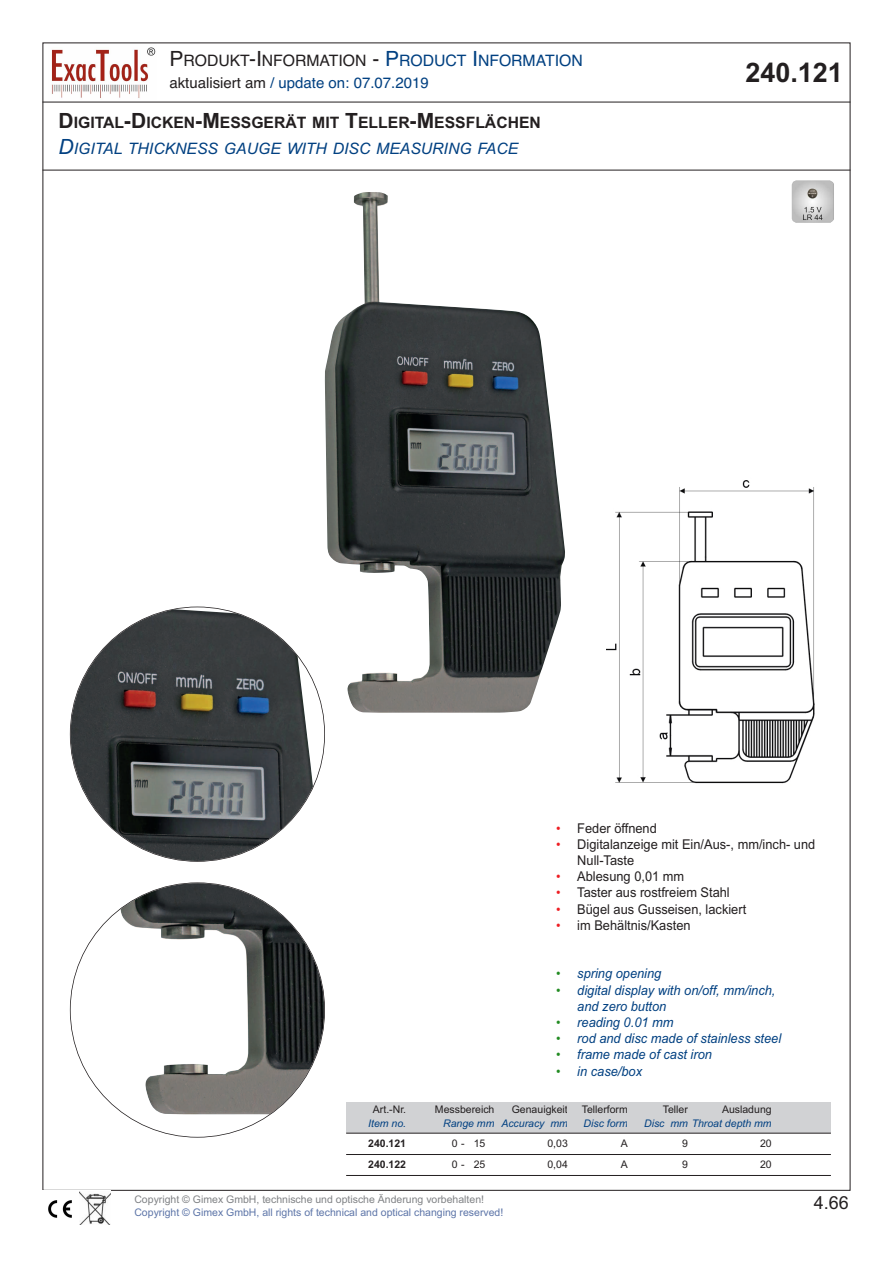
<style>
.page{position:relative;width:893px;height:1263px;background:#fff}
.page>*{position:absolute;margin:0;border:0;box-sizing:border-box;transform-origin:0 0}
.t1{font:700 27px "Arial";color:#231f20}
.t2{font:18px "Arial";color:#231f20}
.t3{font:italic 15.75px/25.2px "Arial";color:#014081}
.t4{font:15.75px "Helvetica";color:#231f20}
.t5{font:15px "Helvetica";color:#014081}
.t6{font:13.5px/16.2px "Arial";color:#231f20;scale:.95 1}
.t7{font:italic 13.5px/16.2px "Arial";color:#014081;scale:.95 1}
.t8{font:10.5px "Arial";color:#231f20}
.t9{font:10.5px "Arial";color:#5d75a8}
.t10{font:10.5px "Arial";color:#808285}
.t11{font:italic 10.5px "Arial";color:#014081}
.t12{font:700 10.5px "Arial";color:#231f20}
.s1{font-size:21px}
.s2{font-size:21px;color:#014081}
.s3{color:#014081}
.s4{color:#231f20}
.s5{font-weight:700;font-style:normal;font-size:21px;color:#231f20}
.s6{font-weight:700;font-style:normal;color:#231f20}
.s7{color:#ee1d23}
.s8{font-style:normal;color:#228b22}
</style>
<div class="page">
<img style="left:49px;top:1200px;width:22px;height:18px">
<img style="left:79px;top:1191px;width:32px;height:34px">
<hr style="left:43px;top:102px;width:807px;height:1px;background:#231f20">
<hr style="left:43px;top:170px;width:807px;height:1px;background:#231f20">
<img style="left:51px;top:47px;width:105px;height:52px">
<img style="left:792px;top:180px;width:42px;height:43px">
<img style="left:325px;top:192px;width:240px;height:521px">
<img style="left:71px;top:609px;width:242px;height:252px">
<img style="left:120px;top:885px;width:204px;height:229px">
<img style="left:606px;top:480px;width:209px;height:304px">
<div style="left:346px;top:1102px;width:60px;height:31px;background:#d1d2d4"></div>
<div style="left:406px;top:1102px;width:88px;height:31px;background:#d1d2d4"></div>
<div style="left:494px;top:1102px;width:74px;height:31px;background:#d1d2d4"></div>
<div style="left:568px;top:1102px;width:60px;height:31px;background:#d1d2d4"></div>
<div style="left:628px;top:1102px;width:60px;height:31px;background:#d1d2d4"></div>
<div style="left:688px;top:1102px;width:84px;height:31px;background:#d1d2d4"></div>
<div style="left:772px;top:1102px;width:59px;height:31px;background:#d1d2d4"></div>
<hr style="left:346px;top:1133px;width:485px;height:1px;background:#231f20">
<hr style="left:346px;top:1154px;width:485px;height:1px;background:#231f20">
<hr style="left:346px;top:1175px;width:485px;height:1px;background:#231f20">
<p class="t4" style="left:169px;top:48px;width:415px"><span class="s1">P</span>RODUKT<span class="s1">-I</span>NFORMATION <span class="s1">-</span> <span class="s2">P</span><span class="s3">RODUCT</span> <span class="s2">I</span><span class="s3">NFORMATION</span></p>
<p class="t5" style="left:169px;top:71px;width:261px"><span class="s4">aktualisiert am</span> / update on: 07.07.2019</p>
<p class="t3" style="left:59px;top:111px;width:484px"><span class="s5">D</span><span class="s6">IGITAL</span><span class="s5">-D</span><span class="s6">ICKEN</span><span class="s5">-M</span><span class="s6">ESSGERÄT MIT</span> <span class="s5">T</span><span class="s6">ELLER</span><span class="s5">-M</span><span class="s6">ESSFLÄCHEN<br></span><span class="s1">D</span>IGITAL THICKNESS GAUGE WITH DISC MEASURING FACE</p>
<h1 class="t1" style="left:745px;top:55px;width:99px">240.121</h1>
<p class="t8" style="left:373px;top:1103px;width:35px">Art.-Nr.</p>
<p class="t11" style="left:368px;top:1117px;width:39px">Item no.</p>
<p class="t6" style="left:556px;top:820px;width:108px"><span class="s7">•</span> Feder öffnend</p>
<p class="t6" style="left:577px;top:836px;width:252px;text-indent:-21px"><span class="s7">•</span> Digitalanzeige mit Ein/Aus-, mm/inch- und<br>Null-Taste</p>
<p class="t6" style="left:556px;top:868px;width:136px"><span class="s7">•</span> Ablesung 0,01 mm</p>
<p class="t6" style="left:556px;top:885px;width:184px"><span class="s7">•</span> Taster aus rostfreiem Stahl</p>
<p class="t6" style="left:556px;top:901px;width:202px"><span class="s7">•</span> Bügel aus Gusseisen, lackiert</p>
<p class="t6" style="left:556px;top:917px;width:143px"><span class="s7">•</span> im Behältnis/Kasten</p>
<p class="t7" style="left:556px;top:966px;width:112px"><span class="s8">•</span> spring opening</p>
<p class="t7" style="left:577px;top:982px;width:210px;text-indent:-21px"><span class="s8">•</span> digital display with on/off, mm/inch, and zero button</p>
<p class="t7" style="left:556px;top:1014px;width:125px"><span class="s8">•</span> reading 0.01 mm</p>
<p class="t7" style="left:556px;top:1030px;width:238px"><span class="s8">•</span> rod and disc made of stainless steel</p>
<p class="t7" style="left:556px;top:1047px;width:166px"><span class="s8">•</span> frame made of cast iron</p>
<p class="t7" style="left:556px;top:1063px;width:92px"><span class="s8">•</span> in case/box</p>
<p class="t8" style="left:512px;top:1103px;width:58px">Genauigkeit</p>
<p class="t11" style="left:501px;top:1117px;width:68px">Accuracy mm</p>
<p class="t8" style="left:435px;top:1103px;width:61px">Messbereich</p>
<p class="t11" style="left:443px;top:1117px;width:53px">Range mm</p>
<p class="t8" style="left:582px;top:1103px;width:48px">Tellerform</p>
<p class="t11" style="left:583px;top:1117px;width:46px">Disc form</p>
<p class="t8" style="left:663px;top:1103px;width:27px">Teller</p>
<p class="t11" style="left:644px;top:1117px;width:129px">Disc mm Throat depth mm</p>
<p class="t8" style="left:722px;top:1103px;width:51px">Ausladung</p>
<p class="t12" style="left:368px;top:1136px;width:39px">240.121</p>
<p class="t8" style="left:452px;top:1136px;width:35px">0 - 15</p>
<p class="t8" style="left:547px;top:1136px;width:22px">0,03</p>
<p class="t8" style="left:621px;top:1136px;width:9px">A</p>
<p class="t8" style="left:682px;top:1136px;width:7px">9</p>
<p class="t8" style="left:760px;top:1136px;width:13px">20</p>
<p class="t12" style="left:368px;top:1157px;width:39px">240.122</p>
<p class="t8" style="left:452px;top:1157px;width:35px">0 - 25</p>
<p class="t8" style="left:547px;top:1157px;width:22px">0,04</p>
<p class="t8" style="left:621px;top:1157px;width:9px">A</p>
<p class="t8" style="left:682px;top:1157px;width:7px">9</p>
<p class="t8" style="left:760px;top:1157px;width:13px">20</p>
<p class="t10" style="left:134px;top:1193px;width:351px">Copyright © Gimex GmbH, technische und optische Änderung vorbehalten!</p>
<p class="t9" style="left:134px;top:1205px;width:370px">Copyright © Gimex GmbH, all rights of technical and optical changing reserved!</p>
<h2 class="t2" style="left:814px;top:1191px;width:37px">4.66</h2>
</div>
